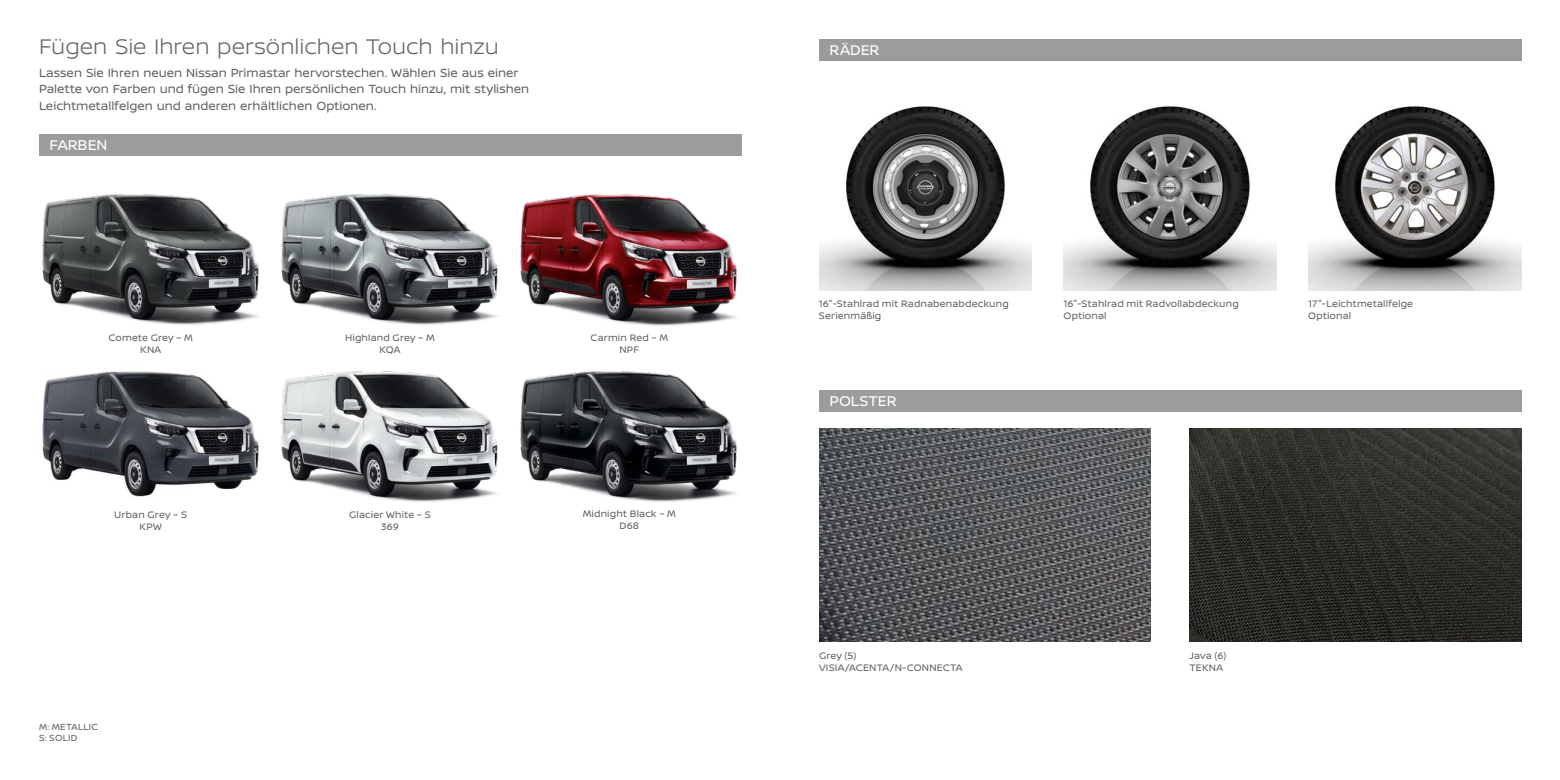
<style>
.page{position:relative;width:1560px;height:780px;background:#fff}
.page>*{position:absolute;margin:0;border:0;box-sizing:border-box;transform-origin:0 0}
.t1{font:300 22.5px "Nissan Brand";color:#626261}
.t2{font:15px "Nissan Brand";letter-spacing:-.005em;color:#fff}
.t3{font:12.5px/16.2px "Nissan Brand";color:#626261}
.t4{font:10px/12px "Nissan Brand";letter-spacing:.015em;color:#626261;text-align:center}
.t5{font:9.38px/11.2px "Nissan Brand";letter-spacing:.025em;color:#626261}
</style>
<div class="page">
<img style="left:819px;top:106px;width:212px;height:184px">
<img style="left:1063px;top:106px;width:213px;height:184px">
<img style="left:1308px;top:106px;width:212px;height:184px">
<img style="left:1189px;top:429px;width:331px;height:212px">
<img style="left:819px;top:429px;width:331px;height:212px">
<img style="left:42px;top:371px;width:217px;height:126px">
<img style="left:520px;top:194px;width:217px;height:132px">
<img style="left:281px;top:371px;width:217px;height:131px">
<img style="left:281px;top:194px;width:217px;height:131px">
<img style="left:42px;top:194px;width:217px;height:131px">
<img style="left:520px;top:371px;width:217px;height:131px">
<div style="left:39px;top:135px;width:702px;height:21px;background:#9c9c9d"></div>
<div style="left:819px;top:39px;width:701px;height:21px;background:#9c9c9d"></div>
<div style="left:819px;top:390px;width:701px;height:21px;background:#9c9c9d"></div>
<h1 class="t1" style="left:39px;top:30px;width:461px">Fügen Sie Ihren persönlichen Touch hinzu</h1>
<p class="t3" style="left:39px;top:64px;width:492px">Lassen Sie Ihren neuen Nissan Primastar hervorstechen. Wählen Sie aus einer<br>Palette von Farben und fügen Sie Ihren persönlichen Touch hinzu, mit stylishen<br>Leichtmetallfelgen und anderen erhältlichen Optionen.</p>
<h2 class="t2" style="left:50px;top:134px;width:59px">FARBEN</h2>
<p class="t4" style="left:108px;top:331px;width:86px">Comete Grey – M<br>KNA</p>
<p class="t4" style="left:345px;top:331px;width:91px">Highland Grey – M<br>KQA</p>
<p class="t4" style="left:590px;top:331px;width:79px">Carmin Red – M<br>NPF</p>
<p class="t4" style="left:114px;top:508px;width:74px">Urban Grey – S<br>KPW</p>
<p class="t4" style="left:349px;top:508px;width:83px">Glacier White – S<br>369</p>
<p class="t4" style="left:582px;top:507px;width:95px">Midnight Black – M<br>D68</p>
<p class="t5" style="left:39px;top:720px;width:61px">M: METALLIC<br>S: SOLID</p>
<h2 class="t2" style="left:829px;top:39px;width:51px">RÄDER</h2>
<p class="t4" style="left:818px;top:297px;width:191px;text-align:left">16"-Stahlrad mit Radnabenabdeckung<br>Serienmäßig</p>
<p class="t4" style="left:1307px;top:297px;width:106px;text-align:left">17"-Leichtmetallfelge<br>Optional</p>
<p class="t4" style="left:1063px;top:297px;width:177px;text-align:left">16"-Stahlrad mit Radvollabdeckung<br>Optional</p>
<h2 class="t2" style="left:829px;top:389px;width:68px">POLSTER</h2>
<p class="t4" style="left:819px;top:649px;width:145px;text-align:left">Grey (5)<br>VISIA/ACENTA/N-CONNECTA</p>
<p class="t4" style="left:1189px;top:649px;width:38px;text-align:left">Java (6)<br>TEKNA</p>
</div>
